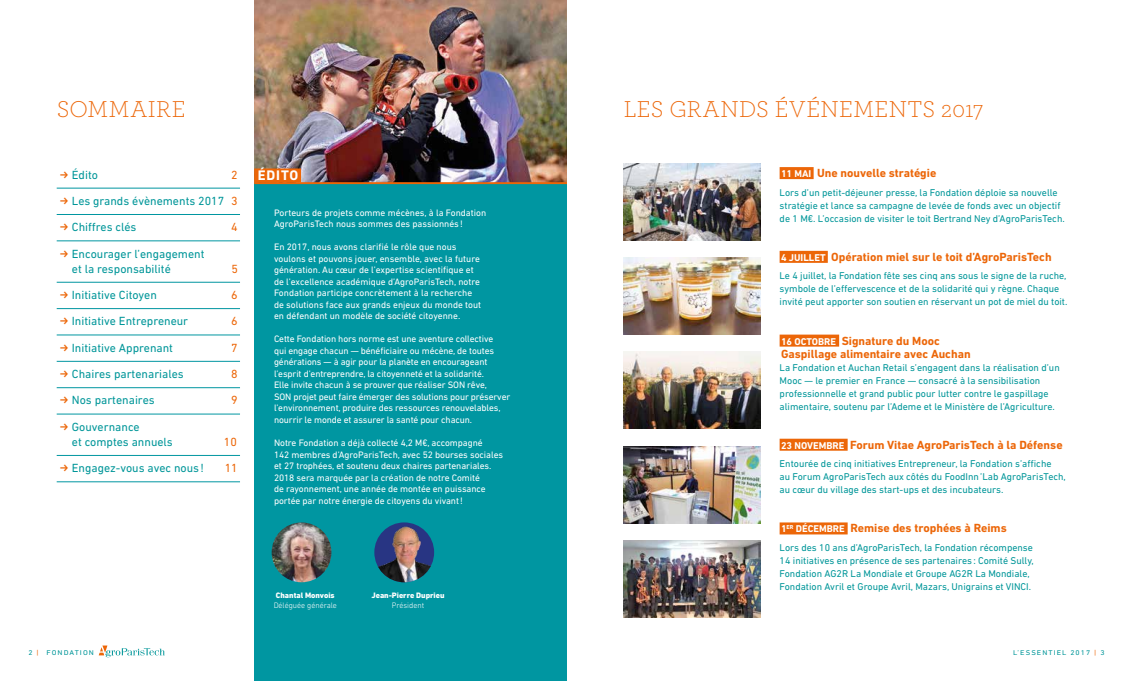
<style>
.page{position:relative;width:1134px;height:681px;background:#fff}
.page>*{position:absolute;margin:0;border:0;box-sizing:border-box;transform-origin:0 0}
.t1{font:300 24px "Archer";letter-spacing:.015em;color:#ec6608}
.t2{font:700 14.1px "DIN Next LT Pro";letter-spacing:.06em;color:#fff}
.t3{font:12px/26.3px "DIN Next LT Pro";color:#009699}
.t4{font:700 12px/13px "DIN Next LT Pro";color:#ec6608}
.t5{font:12px "DIN Next LT Pro";color:#ec6608}
.t6{font:10px/13px "DIN Next LT Pro";color:#009699}
.t7{font:9.5px/11.5px "DIN Next LT Pro";letter-spacing:-.005em;color:#fff}
.t8{font:800 8px "DIN Next LT Pro";color:#fff}
.t9{font:300 8px "DIN Next LT Pro";color:#fff}
.t10{font:7px "DIN Next LT Pro";letter-spacing:.14em;color:#009699;scale:1.1 1}
.s1{color:#ec6608}
.s2{font-size:10px;color:#fff}
</style>
<div class="page">
<img style="left:254px;top:0;width:313px;height:182px">
<div style="left:254px;top:183px;width:313px;height:497px;background:#0096a1"></div>
<hr style="left:57px;top:188px;width:183px;height:1px;background:#0096a1">
<hr style="left:57px;top:214px;width:183px;height:1px;background:#0096a1">
<hr style="left:57px;top:240px;width:183px;height:1px;background:#0096a1">
<hr style="left:57px;top:282px;width:183px;height:1px;background:#0096a1">
<hr style="left:57px;top:308px;width:183px;height:1px;background:#0096a1">
<hr style="left:57px;top:334px;width:183px;height:1px;background:#0096a1">
<hr style="left:57px;top:361px;width:183px;height:1px;background:#0096a1">
<hr style="left:57px;top:387px;width:183px;height:1px;background:#0096a1">
<hr style="left:57px;top:413px;width:183px;height:1px;background:#0096a1">
<hr style="left:57px;top:455px;width:183px;height:1px;background:#0096a1">
<hr style="left:57px;top:481px;width:183px;height:1px;background:#0096a1">
<div style="left:780px;top:167px;width:34px;height:12px;background:#ec6608"></div>
<div style="left:780px;top:251px;width:48px;height:12px;background:#ec6608"></div>
<div style="left:780px;top:334px;width:59px;height:12px;background:#ec6608"></div>
<div style="left:780px;top:438px;width:68px;height:12px;background:#ec6608"></div>
<div style="left:780px;top:522px;width:68px;height:12px;background:#ec6608"></div>
<div style="left:254px;top:168px;width:47px;height:14px;background:#ec6608"></div>
<hr style="left:254px;top:182px;width:313px;height:2px;background:#ec6608">
<svg style="left:99px;top:645px;width:66px;height:13px"></svg>
<img style="left:624px;top:257px;width:137px;height:77px">
<img style="left:624px;top:163px;width:137px;height:77px">
<img style="left:624px;top:351px;width:137px;height:77px">
<img style="left:624px;top:446px;width:137px;height:77px">
<img style="left:624px;top:540px;width:137px;height:77px">
<img style="left:272px;top:522px;width:59px;height:60px;border-radius:30px">
<img style="left:374px;top:522px;width:60px;height:60px;border-radius:30px">
<h1 class="t1" style="left:57px;top:93px;width:130px">SOMMAIRE</h1>
<p class="t3" style="left:72px;top:161px;width:28px">Édito</p>
<p class="t3" style="left:72px;top:161px;width:167px;text-align:justify;text-indent:159px"><span class="s1">2<br></span>Les grands évènements 2017 <span class="s1">3<br></span>Chiffres clés</p>
<p class="t5" style="left:231px;top:220px;width:8px">4</p>
<p class="t3" style="left:72px;top:246px;width:134px;line-height:15px">Encourager l’engagement et la responsabilité</p>
<p class="t5" style="left:231px;top:261px;width:8px">5</p>
<p class="t3" style="left:72px;top:281px;width:87px">Initiative Citoyen</p>
<p class="t5" style="left:231px;top:288px;width:8px">6</p>
<p class="t3" style="left:72px;top:308px;width:118px">Initiative Entrepreneur</p>
<p class="t5" style="left:231px;top:314px;width:8px">6</p>
<p class="t3" style="left:72px;top:334px;width:103px">Initiative Apprenant</p>
<p class="t5" style="left:231px;top:340px;width:8px">7</p>
<p class="t3" style="left:72px;top:360px;width:113px">Chaires partenariales</p>
<p class="t5" style="left:231px;top:367px;width:8px">8</p>
<p class="t3" style="left:72px;top:387px;width:84px">Nos partenaires</p>
<p class="t5" style="left:231px;top:393px;width:8px">9</p>
<p class="t3" style="left:72px;top:419px;width:102px;line-height:15px">Gouvernance<br>et comptes annuels</p>
<p class="t5" style="left:224px;top:434px;width:15px">10</p>
<p class="t3" style="left:72px;top:454px;width:134px">Engagez-vous avec nous !</p>
<p class="t5" style="left:225px;top:461px;width:15px">11</p>
<h2 class="t2" style="left:258px;top:167px;width:42px">ÉDITO</h2>
<p class="t7" style="left:274px;top:206px;width:214px">Porteurs de projets comme mécènes, à la Fondation<br>AgroParisTech nous sommes des passionnés !</p>
<p class="t7" style="left:274px;top:241px;width:209px">En 2017, nous avons clarifié le rôle que nous voulons et pouvons jouer, ensemble, avec la future génération. Au cœur de l’expertise scientifique et de l’excellence académique d’AgroParisTech, notre Fondation participe concrètement à la recherche de solutions face aux grands enjeux du monde tout en défendant un modèle de société citoyenne.</p>
<p class="t7" style="left:274px;top:333px;width:238px">Cette Fondation hors norme est une aventure collective<br>qui engage chacun — bénéficiaire ou mécène, de toutes générations — à agir pour la planète en encourageant l’esprit d’entreprendre, la citoyenneté et la solidarité.<br>Elle invite chacun à se prouver que réaliser SON rêve,<br>SON projet peut faire émerger des solutions pour préserver l’environnement, produire des ressources renouvelables, nourrir le monde et assurer la santé pour chacun.</p>
<p class="t7" style="left:274px;top:436px;width:231px">Notre Fondation a déjà collecté 4,2 M€, accompagné<br>142 membres d’AgroParisTech, avec 52 bourses sociales et 27 trophées, et soutenu deux chaires partenariales.<br>2018 sera marquée par la création de notre Comité<br>de rayonnement, une année de montée en puissance portée par notre énergie de citoyens du vivant!</p>
<p class="t8" style="left:276px;top:590px;width:60px">Chantal Monvois</p>
<p class="t9" style="left:274px;top:600px;width:65px">Déléguée générale</p>
<p class="t8" style="left:371px;top:590px;width:74px">Jean-Pierre Duprieu</p>
<p class="t9" style="left:392px;top:600px;width:34px">Président</p>
<h1 class="t1" style="left:624px;top:93px;width:361px">LES GRANDS ÉVÉNEMENTS 2017</h1>
<p class="t4" style="left:781px;top:166px;width:157px"><span class="s2">11 MAI</span> Une nouvelle stratégie</p>
<p class="t6" style="left:780px;top:186px;width:287px">Lors d’un petit-déjeuner presse, la Fondation déploie sa nouvelle stratégie et lance sa campagne de levée de fonds avec un objectif de 1 M€. L’occasion de visiter le toit Bertrand Ney d’AgroParisTech.</p>
<p class="t4" style="left:781px;top:250px;width:272px"><span class="s2">4 JUILLET</span> Opération miel sur le toit d’AgroParisTech</p>
<p class="t6" style="left:780px;top:269px;width:289px">Le 4 juillet, la Fondation fête ses cinq ans sous le signe de la ruche, symbole de l’effervescence et de la solidarité qui y règne. Chaque invité peut apporter son soutien en réservant un pot de miel du toit.</p>
<p class="t4" style="left:781px;top:334px;width:191px"><span class="s2">16 OCTOBRE</span> Signature du Mooc<br>Gaspillage alimentaire avec Auchan</p>
<p class="t6" style="left:780px;top:360px;width:282px">La Fondation et Auchan Retail s’engagent dans la réalisation d’un Mooc — le premier en France — consacré à la sensibilisation professionnelle et grand public pour lutter contre le gaspillage alimentaire, soutenu par l’Ademe et le Ministère de l’Agriculture.</p>
<p class="t4" style="left:781px;top:438px;width:283px"><span class="s2">23 NOVEMBRE</span> Forum Vitae AgroParisTech à la Défense</p>
<p class="t6" style="left:780px;top:457px;width:288px">Entourée de cinq initiatives Entrepreneur, la Fondation s’affiche<br>au Forum AgroParisTech aux côtés du FoodInn’Lab AgroParisTech, au cœur du village des start-ups et des incubateurs.</p>
<p class="t4" style="left:781px;top:521px;width:227px"><span class="s2">1</span><sup>ER</sup> <span class="s2">DÉCEMBRE</span> Remise des trophées à Reims</p>
<p class="t6" style="left:780px;top:541px;width:256px">Lors des 10 ans d’AgroParisTech, la Fondation récompense 14 initiatives en présence de ses partenaires : Comité Sully, Fondation AG2R La Mondiale et Groupe AG2R La Mondiale, Fondation Avril et Groupe Avril, Mazars, Unigrains et VINCI.</p>
<p class="t10" style="left:28px;top:648px;width:61px">2 <span class="s1">|</span> FONDATION</p>
<p class="t10" style="left:1013px;top:648px;width:85px">L’ESSENTIEL 2017 <span class="s1">|</span> 3</p>
</div>
